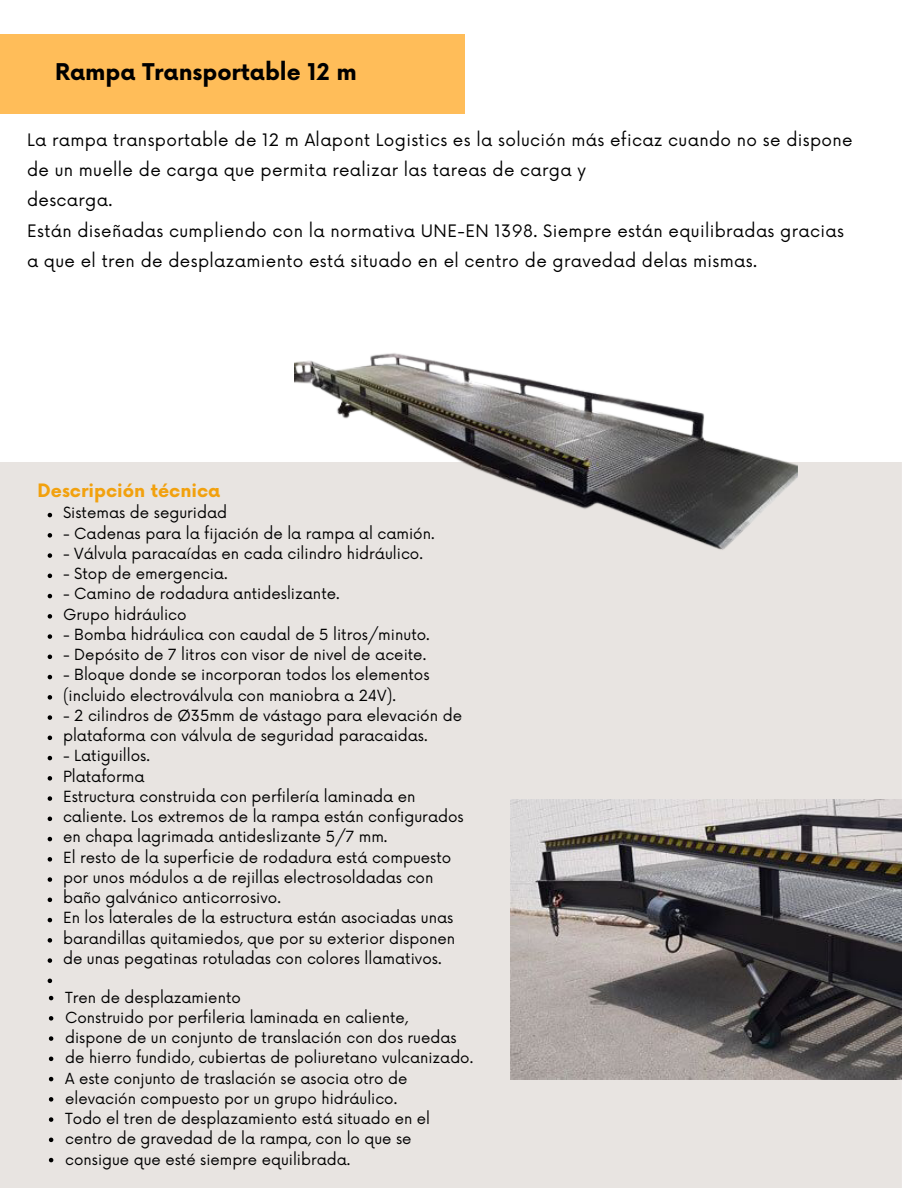
<style>
.page{position:relative;width:918px;height:1188px;background:#fff}
.page>*{position:absolute;margin:0;border:0;box-sizing:border-box;transform-origin:0 0}
.t1{font:700 22.5px "Now";color:#000}
.t2{font:700 18px "Now";color:#f2a10e}
.t3{font:16.8px/30.3px "Now";letter-spacing:.02em;color:#000}
.t4{font:15px "Now";color:#000}
.t5{font:14.85px "Now";color:#000}
</style>
<div class="page">
<div style="left:0;top:462px;width:902px;height:726px;background:#e8e4e1"></div>
<img style="left:294px;top:353px;width:503px;height:241px">
<img style="left:510px;top:799px;width:392px;height:280px">
<svg style="left:48px;top:513px;width:4px;height:4px"></svg>
<svg style="left:48px;top:533px;width:4px;height:5px"></svg>
<svg style="left:48px;top:553px;width:4px;height:5px"></svg>
<svg style="left:48px;top:574px;width:4px;height:4px"></svg>
<svg style="left:48px;top:594px;width:4px;height:4px"></svg>
<svg style="left:48px;top:614px;width:4px;height:5px"></svg>
<svg style="left:48px;top:634px;width:4px;height:5px"></svg>
<svg style="left:48px;top:655px;width:4px;height:4px"></svg>
<svg style="left:48px;top:675px;width:4px;height:4px"></svg>
<svg style="left:48px;top:695px;width:4px;height:5px"></svg>
<svg style="left:48px;top:715px;width:4px;height:5px"></svg>
<svg style="left:48px;top:736px;width:4px;height:4px"></svg>
<svg style="left:48px;top:756px;width:4px;height:4px"></svg>
<svg style="left:48px;top:776px;width:4px;height:5px"></svg>
<svg style="left:48px;top:796px;width:4px;height:5px"></svg>
<svg style="left:48px;top:817px;width:4px;height:4px"></svg>
<svg style="left:48px;top:837px;width:4px;height:4px"></svg>
<svg style="left:48px;top:857px;width:4px;height:5px"></svg>
<svg style="left:48px;top:877px;width:4px;height:5px"></svg>
<svg style="left:48px;top:898px;width:4px;height:4px"></svg>
<svg style="left:48px;top:918px;width:4px;height:4px"></svg>
<svg style="left:48px;top:938px;width:4px;height:5px"></svg>
<svg style="left:48px;top:958px;width:4px;height:5px"></svg>
<svg style="left:48px;top:979px;width:4px;height:4px"></svg>
<svg style="left:49px;top:996px;width:4px;height:4px"></svg>
<svg style="left:49px;top:1016px;width:4px;height:5px"></svg>
<svg style="left:49px;top:1036px;width:4px;height:5px"></svg>
<svg style="left:49px;top:1057px;width:4px;height:4px"></svg>
<svg style="left:49px;top:1077px;width:4px;height:4px"></svg>
<svg style="left:49px;top:1097px;width:4px;height:5px"></svg>
<svg style="left:49px;top:1117px;width:4px;height:5px"></svg>
<svg style="left:49px;top:1138px;width:4px;height:4px"></svg>
<svg style="left:49px;top:1158px;width:4px;height:4px"></svg>
<div style="left:0;top:34px;width:464px;height:80px;background:#ffbd59"></div>
<p class="t1" style="left:55px;top:60px;width:303px">Rampa Transportable 12 m</p>
<p class="t3" style="left:27px;top:125px;width:827px">La rampa transportable de 12 m Alapont Logistics es la solución más eficaz cuando no se dispone de un muelle de carga que permita realizar las tareas de carga y<br>descarga.<br>Están diseñadas cumpliendo con la normativa UNE-EN 1398. Siempre están equilibradas gracias a que el tren de desplazamiento está situado en el centro de gravedad delas mismas.</p>
<p class="t2" style="left:38px;top:481px;width:184px">Descripción técnica</p>
<p class="t4" style="left:63px;top:505px;width:166px">Sistemas de seguridad</p>
<p class="t4" style="left:63px;top:525px;width:373px">- Cadenas para la fijación de la rampa al camión.</p>
<p class="t4" style="left:63px;top:545px;width:362px">- Válvula paracaídas en cada cilindro hidráulico.</p>
<p class="t4" style="left:63px;top:565px;width:166px">- Stop de emergencia.</p>
<p class="t4" style="left:63px;top:586px;width:278px">- Camino de rodadura antideslizante.</p>
<p class="t4" style="left:63px;top:606px;width:125px">Grupo hidráulico</p>
<p class="t4" style="left:63px;top:626px;width:368px">- Bomba hidráulica con caudal de 5 litros/minuto.</p>
<p class="t4" style="left:63px;top:646px;width:365px">- Depósito de 7 litros con visor de nivel de aceite.</p>
<p class="t4" style="left:63px;top:667px;width:368px">- Bloque donde se incorporan todos los elementos</p>
<p class="t4" style="left:63px;top:687px;width:334px">(incluido electroválvula con maniobra a 24V).</p>
<p class="t4" style="left:63px;top:707px;width:401px">- 2 cilindros de Ø35mm de vástago para elevación de</p>
<p class="t4" style="left:63px;top:727px;width:366px">plataforma con válvula de seguridad paracaidas.</p>
<p class="t4" style="left:63px;top:748px;width:89px">- Latiguillos.</p>
<p class="t4" style="left:63px;top:768px;width:83px">Plataforma</p>
<p class="t4" style="left:63px;top:788px;width:354px">Estructura construida con perfilería laminada en</p>
<p class="t4" style="left:63px;top:808px;width:402px">caliente. Los extremos de la rampa están configurados</p>
<p class="t4" style="left:63px;top:829px;width:326px">en chapa lagrimada antideslizante 5/7 mm.</p>
<p class="t4" style="left:63px;top:849px;width:390px">El resto de la superficie de rodadura está compuesto</p>
<p class="t4" style="left:63px;top:869px;width:372px">por unos módulos a de rejillas electrosoldadas con</p>
<p class="t4" style="left:63px;top:889px;width:219px">baño galvánico anticorrosivo.</p>
<p class="t4" style="left:63px;top:910px;width:392px">En los laterales de la estructura están asociadas unas</p>
<p class="t4" style="left:63px;top:930px;width:394px">barandillas quitamiedos, que por su exterior disponen</p>
<p class="t4" style="left:63px;top:950px;width:380px">de unas pegatinas rotuladas con colores llamativos.</p>
<p class="t5" style="left:65px;top:989px;width:177px">Tren de desplazamiento</p>
<p class="t5" style="left:65px;top:1009px;width:344px">Construido por perfileria laminada en caliente,</p>
<p class="t5" style="left:65px;top:1029px;width:393px">dispone de un conjunto de translación con dos ruedas</p>
<p class="t5" style="left:65px;top:1050px;width:410px">de hierro fundido, cubiertas de poliuretano vulcanizado.</p>
<p class="t5" style="left:65px;top:1070px;width:344px">A este conjunto de traslación se asocia otro de</p>
<p class="t5" style="left:65px;top:1090px;width:334px">elevación compuesto por un grupo hidráulico.</p>
<p class="t5" style="left:65px;top:1110px;width:366px">Todo el tren de desplazamiento está situado en el</p>
<p class="t5" style="left:65px;top:1131px;width:348px">centro de gravedad de la rampa, con lo que se</p>
<p class="t5" style="left:65px;top:1151px;width:287px">consigue que esté siempre equilibrada.</p>
</div>
